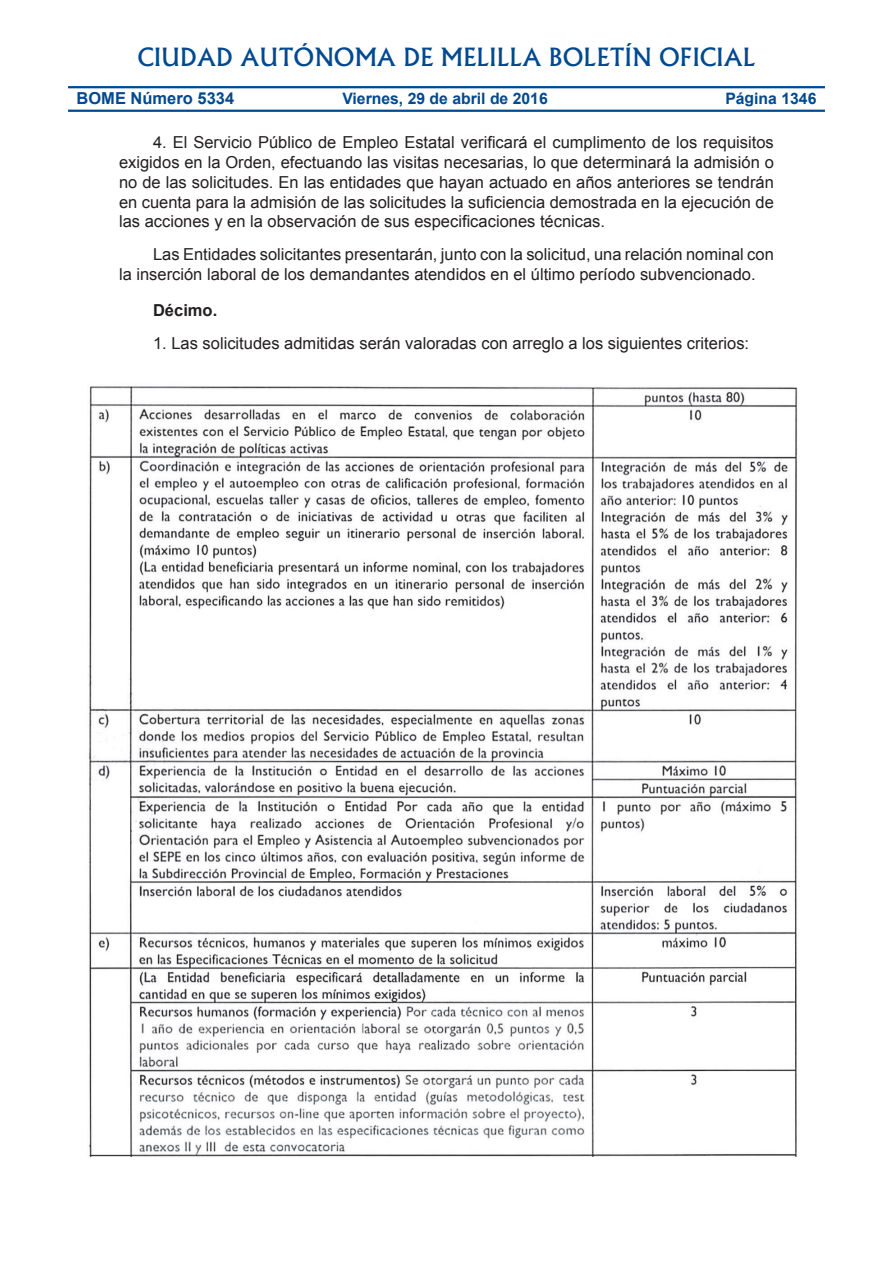
<style>
.page{position:relative;width:893px;height:1263px;background:#fff}
.page>*{position:absolute;margin:0;border:0;box-sizing:border-box;transform-origin:0 0}
.t1{font:500 24px "Albertus";color:#014990}
.t2{font:16.5px/19.8px "Arial";color:#231f20;text-align:justify}
.t3{font:700 16.5px "Arial";color:#014990}
.t4{font:700 16.5px "Arial";color:#231f20}
.t5{font:700 15.75px "Arial";color:#014990}
.s1{font-size:15.15px}
</style>
<div class="page">
<hr style="left:68px;top:86px;width:757px;height:2px;background:#014990">
<hr style="left:68px;top:110px;width:757px;height:2px;background:#014990">
<img style="left:89px;top:386px;width:709px;height:771px">
<h1 class="t1" style="left:137px;top:43px;width:620px">CIUDAD AUTÓNOMA DE MELILLA BOLETÍN OFICIAL</h1>
<p class="t3" style="left:77px;top:88px;width:159px">BOME Número 5334</p>
<p class="t5" style="left:342px;top:88px;width:207px">Viernes, 29 de abril de 2016</p>
<p class="t5" style="left:725px;top:88px;width:93px">Pá<span class="s1">g</span>ina 1346</p>
<p class="t2" style="left:119px;top:133px;width:656px;text-indent:34px">4. El Servicio Público de Empleo Estatal verificará el cumplimento de los requisitos exigidos en la Orden, efectuando las visitas necesarias, lo que determinará la admisión o no de las solicitudes. En las entidades que hayan actuado en años anteriores se tendrán en cuenta para la admisión de las solicitudes la suficiencia demostrada en la ejecución de las acciones y en la observación de sus especificaciones técnicas.</p>
<p class="t2" style="left:119px;top:244px;width:656px;text-indent:34px">Las Entidades solicitantes presentarán, junto con la solicitud, una relación nominal con la inserción laboral de los demandantes atendidos en el último período subvencionado.</p>
<p class="t4" style="left:153px;top:300px;width:66px">Décimo.</p>
<p class="t2" style="left:153px;top:333px;width:598px">1. Las solicitudes admitidas serán valoradas con arreglo a los siguientes criterios:</p>
</div>
